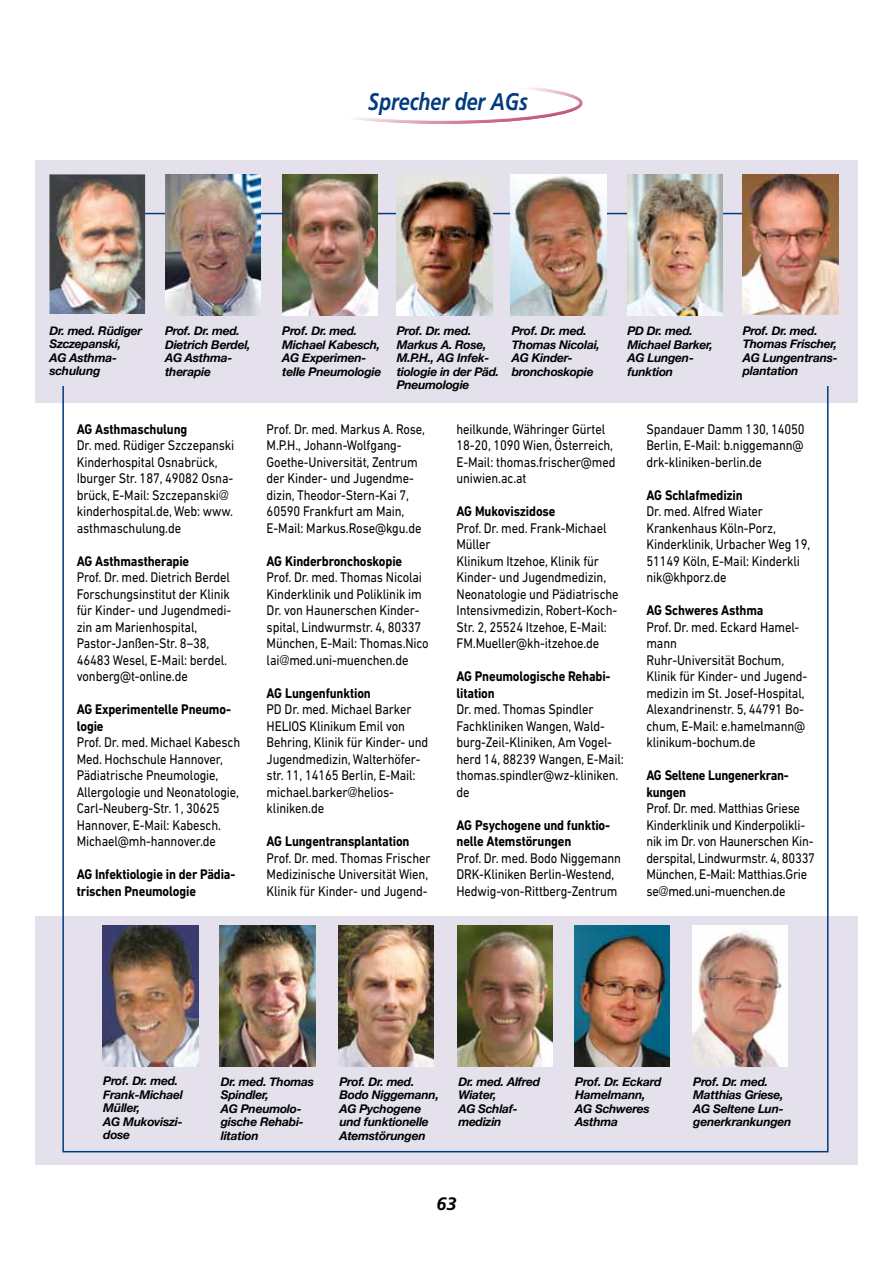
<style>
.page{position:relative;width:893px;height:1263px;background:#fff}
.page>*{position:absolute;margin:0;border:0;box-sizing:border-box;transform-origin:0 0}
.t1{font:italic 700 24px "Frutiger";color:#003a80;scale:.82 1}
.t2{font:italic 700 18px "Frutiger";color:#000}
.t3{font:14.25px/16.5px "DIN Next LT Pro";letter-spacing:-.01em;color:#000;scale:.88 1}
.t4{font:700 14.25px/16.5px "DIN Next LT Pro";letter-spacing:-.01em;color:#000;scale:.88 1}
.t5{font:italic 700 12px/13.5px "Helvetica Neue";letter-spacing:-.02em;color:#000}
.s1{font-family:"Frutiger";font-weight:300;font-stretch:condensed}
</style>
<div class="page">
<div style="left:303px;top:82px;width:280px;height:42px;border:3px solid #fff;border-radius:50%"></div>
<div style="left:35px;top:161px;width:822px;height:242px;background:#e4e1ed"></div>
<div style="left:35px;top:916px;width:822px;height:249px;background:#e4e1ed"></div>
<img style="left:743px;top:174px;width:95px;height:141px">
<img style="left:338px;top:926px;width:96px;height:141px">
<img style="left:457px;top:926px;width:96px;height:141px">
<img style="left:49px;top:174px;width:96px;height:140px">
<img style="left:165px;top:174px;width:96px;height:141px">
<img style="left:627px;top:174px;width:96px;height:141px">
<img style="left:282px;top:174px;width:96px;height:141px">
<img style="left:511px;top:174px;width:95px;height:141px">
<img style="left:220px;top:926px;width:95px;height:141px">
<img style="left:396px;top:174px;width:96px;height:141px">
<img style="left:102px;top:926px;width:96px;height:141px">
<img style="left:574px;top:926px;width:96px;height:141px">
<img style="left:692px;top:926px;width:96px;height:141px">
<h1 class="t1" style="left:388px;top:88px;width:145px">Aus den AGs</h1>
<h1 class="t1" style="left:368px;top:88px;width:196px">Sprecher der AGs</h1>
<p class="t5" style="left:49px;top:323px;width:94px">Dr. med. Rüdiger<br>Szczepanski,<br>AG Asthma&shy;schulung</p>
<p class="t5" style="left:165px;top:324px;width:87px">Prof. Dr. med.<br>Dietrich Berdel,<br>AG Asthma&shy;therapie</p>
<p class="t5" style="left:627px;top:324px;width:87px">PD Dr. med.<br>Michael Barker,<br>AG Lungen&shy;funktion</p>
<p class="t5" style="left:282px;top:324px;width:101px">Prof. Dr. med.<br>Michael Kabesch,<br>AG Experimen&shy;telle Pneumologie</p>
<p class="t5" style="left:512px;top:324px;width:89px">Prof. Dr. med.<br>Thomas Nicolai,<br>AG Kinder&shy;bronchoskopie</p>
<p class="t5" style="left:397px;top:324px;width:104px">Prof. Dr. med.<br>Markus A. Rose,<br>M.P.H., AG Infek&shy;tiologie in der Päd.<br>Pneumologie</p>
<p class="t5" style="left:743px;top:323px;width:96px">Prof. Dr. med.<br>Thomas Frischer,<br>AG Lungentrans&shy;plantation</p>
<p class="t4" style="left:77px;top:421px;width:127px">AG Asthmaschulung</p>
<p class="t3" style="left:77px;top:437px;width:181px">Dr. med. Rüdiger Szczepanski<br>Kinderhospital Osnabrück,<br>Iburger Str. 187, 49082 Osna&shy;brück, E-Mail: Szczepanski<span class="s1">@ </span>kinderhospital.de, Web: www. asthmaschulung.de</p>
<p class="t4" style="left:77px;top:553px;width:129px">AG Asthmastherapie</p>
<p class="t3" style="left:77px;top:569px;width:177px">Prof. Dr. med. Dietrich Berdel<br>Forschungsinstitut der Klinik für Kinder- und Jugendmedi&shy;zin am Marienhospital,<br>Pastor-Janßen-Str. 8–38,<br>46483 Wesel, E-Mail: berdel. vonberg@t-online.de</p>
<p class="t4" style="left:77px;top:701px;width:177px">AG Experimentelle Pneumo&shy;logie</p>
<p class="t3" style="left:77px;top:734px;width:187px">Prof. Dr. med. Michael Kabesch<br>Med. Hochschule Hannover,<br>Pädiatrische Pneumologie,<br>Allergologie und Neonatologie,<br>Carl-Neuberg-Str. 1, 30625<br>Hannover, E-Mail: Kabesch.<br>Michael@mh-hannover.de</p>
<p class="t4" style="left:77px;top:866px;width:182px">AG Infektiologie in der Pädia&shy;trischen Pneumologie</p>
<p class="t3" style="left:267px;top:420px;width:182px">Prof. Dr. med. Markus A. Rose,<br>M.P.H., Johann-Wolfgang-<br>Goethe-Universität, Zentrum der Kinder- und Jugendme&shy;dizin, Theodor-Stern-Kai 7,<br>60590 Frankfurt am Main,<br>E-Mail: Markus.Rose@kgu.de</p>
<p class="t4" style="left:267px;top:553px;width:156px">AG Kinderbronchoskopie</p>
<p class="t3" style="left:267px;top:569px;width:186px">Prof. Dr. med. Thomas Nicolai<br>Kinderklinik und Poliklinik im<br>Dr. von Haunerschen Kinder&shy;spital, Lindwurmstr. 4, 80337<br>München, E-Mail: Thomas.Nico lai<span class="s1">@</span>med.uni-muenchen.de</p>
<p class="t4" style="left:267px;top:685px;width:120px">AG Lungenfunktion</p>
<p class="t3" style="left:267px;top:701px;width:185px">PD Dr. med. Michael Barker<br>HELIOS Klinikum Emil von<br>Behring, Klinik für Kinder- und<br>Jugendmedizin, Walterhöfer&shy;str. 11, 14165 Berlin, E-Mail: michael.barker<span class="s1">@</span>helios&shy;kliniken.de</p>
<p class="t4" style="left:267px;top:833px;width:164px">AG Lungentransplantation</p>
<p class="t3" style="left:267px;top:850px;width:188px">Prof. Dr. med. Thomas Frischer<br>Medizinische Universität Wien,<br>Klinik für Kinder- und Jugend-</p>
<p class="t3" style="left:457px;top:421px;width:182px">heilkunde, Währinger Gürtel<br>18-20, 1090 Wien, Österreich,<br>E-Mail: thomas.frischer@med uniwien.ac.at</p>
<p class="t4" style="left:457px;top:503px;width:114px">AG Mukoviszidose</p>
<p class="t3" style="left:457px;top:520px;width:186px">Prof. Dr. med. Frank-Michael<br>Müller<br>Klinikum Itzehoe, Klinik für<br>Kinder- und Jugendmedizin,<br>Neonatologie und Pädiatrische<br>Intensivmedizin, Robert-Koch-<br>Str. 2, 25524 Itzehoe, E-Mail:<br>FM.Mueller@kh-itzehoe.de</p>
<p class="t4" style="left:457px;top:668px;width:176px">AG Pneumologische Rehabi&shy;litation</p>
<p class="t3" style="left:457px;top:701px;width:192px">Dr. med. Thomas Spindler<br>Fachkliniken Wangen, Wald&shy;burg-Zeil-Kliniken, Am Vogel&shy;herd 14, 88239 Wangen, E-Mail: thomas.spindler@wz-kliniken. de</p>
<p class="t4" style="left:457px;top:817px;width:176px">AG Psychogene und funktio&shy;nelle Atemstörungen</p>
<p class="t3" style="left:457px;top:850px;width:189px">Prof. Dr. med. Bodo Niggemann<br>DRK-Kliniken Berlin-Westend,<br>Hedwig-von-Rittberg-Zentrum</p>
<p class="t3" style="left:646px;top:421px;width:181px;text-align:justify">Spandauer Damm 130, 14050<br>Berlin, E-Mail: b.niggemann@ drk-kliniken-berlin.de</p>
<p class="t4" style="left:646px;top:487px;width:111px">AG Schlafmedizin</p>
<p class="t3" style="left:646px;top:503px;width:188px">Dr. med. Alfred Wiater<br>Krankenhaus Köln-Porz,<br>Kinderklinik, Urbacher Weg 19,<br>51149 Köln, E-Mail: Kinderkli nik@khporz.de</p>
<p class="t4" style="left:646px;top:602px;width:135px">AG Schweres Asthma</p>
<p class="t3" style="left:646px;top:619px;width:184px">Prof. Dr. med. Eckard Hamel&shy;mann<br>Ruhr-Universität Bochum,<br>Klinik für Kinder- und Jugend&shy;medizin im St. Josef-Hospital,<br>Alexandrinenstr. 5, 44791 Bo&shy;chum, E-Mail: e.hamelmann@ klinikum-bochum.de</p>
<p class="t4" style="left:646px;top:767px;width:163px">AG Seltene Lungenerkran&shy;kungen</p>
<p class="t3" style="left:646px;top:800px;width:193px">Prof. Dr. med. Matthias Griese<br>Kinderklinik und Kinderpolikli&shy;nik im Dr. von Haunerschen Kin&shy;derspital, Lindwurmstr. 4, 80337<br>München, E-Mail: Matthias.Grie se<span class="s1">@</span>med.uni-muenchen.de</p>
<p class="t5" style="left:103px;top:1074px;width:81px">Prof. Dr. med.<br>Frank-Michael<br>Müller,<br>AG Mukoviszi&shy;dose</p>
<p class="t5" style="left:575px;top:1074px;width:88px">Prof. Dr. Eckard<br>Hamelmann,<br>AG Schweres<br>Asthma</p>
<p class="t5" style="left:693px;top:1074px;width:100px">Prof. Dr. med.<br>Matthias Griese,<br>AG Seltene Lun&shy;generkrankungen</p>
<p class="t5" style="left:339px;top:1074px;width:101px">Prof. Dr. med.<br>Bodo Niggemann,<br>AG Pychogene und funktionelle<br>Atemstörungen</p>
<p class="t5" style="left:458px;top:1074px;width:83px">Dr. med. Alfred<br>Wiater,<br>AG Schlaf&shy;medizin</p>
<p class="t5" style="left:221px;top:1074px;width:95px">Dr. med. Thomas<br>Spindler,<br>AG Pneumolo&shy;gische Rehabi&shy;litation</p>
<p class="t2" style="left:436px;top:1194px;width:22px">63</p>
</div>
